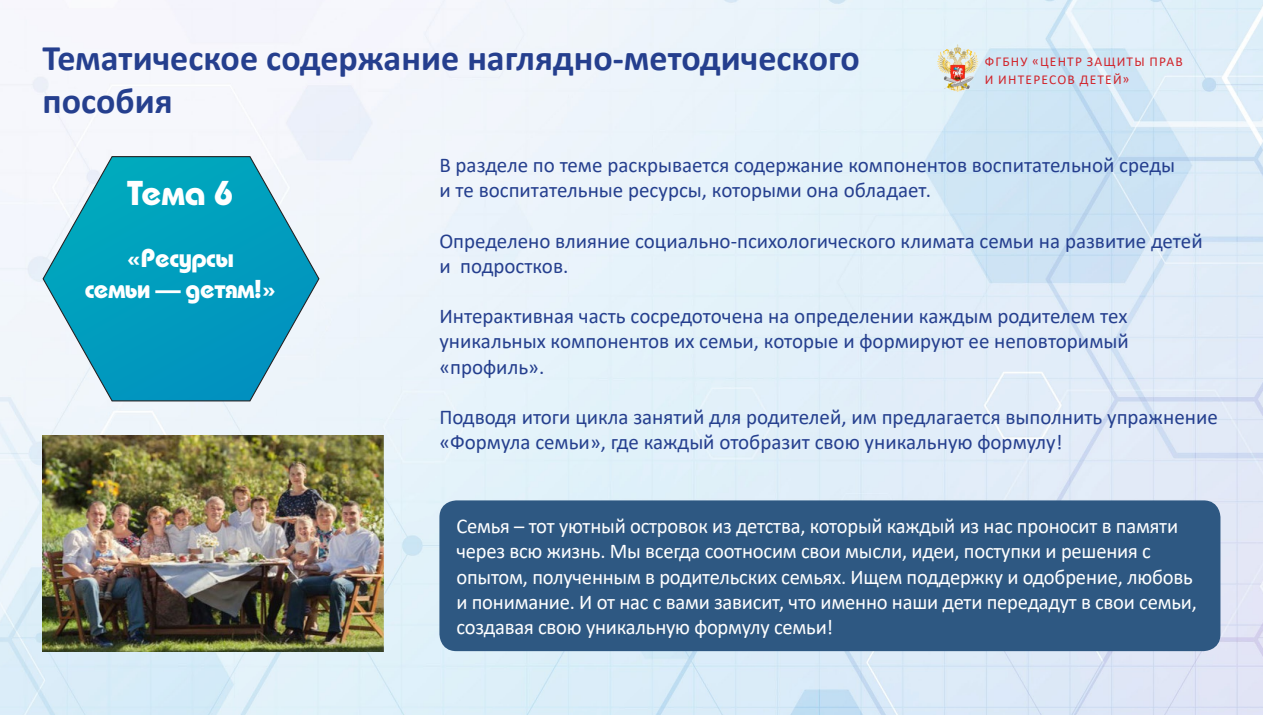
<style>
.page{position:relative;width:1263px;height:715px;background:#fff}
.page>*{position:absolute;margin:0;border:0;box-sizing:border-box;transform-origin:0 0}
.t1{font:700 36px/43.2px "Calibri";color:#253f8e}
.Main{font:700 34.5px "Bauhaus C";color:#fff}
.Main-2{font:700 25.8px/31px "Bauhaus C";letter-spacing:-.02em;color:#fff;text-align:center}
.Main-3{font:21px/25.2px "Calibri";color:#253f8e}
.Main-4{font:21px/25.2px "Calibri";letter-spacing:-.01em;color:#fff}
.t2{font:13.5px/18px "Calibri";letter-spacing:.09em;color:#d1232a}
</style>
<div class="page">
<img style="left:0;top:0;width:1263px;height:714px">
<img style="left:935px;top:43px;width:44px;height:49px">
<svg style="left:42px;top:155px;width:278px;height:247px"></svg>
<div style="left:439px;top:500px;width:781px;height:150px;background:#2e5882;border-radius:17px"></div>
<img style="left:43px;top:435px;width:340px;height:215px">
<p class="t1" style="left:43px;top:35px;width:819px">Тематическое содержание наглядно-методического пособия</p>
<p class="t2" style="left:985px;top:52px;width:200px">ФГБНУ «ЦЕНТР ЗАЩИТЫ ПРАВ<br>И ИНТЕРЕСОВ ДЕТЕЙ»</p>
<p class="Main" style="left:128px;top:173px;width:107px">Тема 6</p>
<p class="Main-2" style="left:85px;top:243px;width:193px">«Ресурсы<br>семьи — детям!»</p>
<p class="Main-3" style="left:439px;top:152px;width:737px">В разделе по теме раскрывается содержание компонентов воспитательной среды и те воспитательные ресурсы, которыми она обладает.</p>
<p class="Main-3" style="left:439px;top:227px;width:765px">Определено влияние социально-психологического климата семьи на развитие детей и подростков.</p>
<p class="Main-3" style="left:439px;top:303px;width:691px;text-align:justify">Интерактивная часть сосредоточена на определении каждым родителем тех уникальных компонентов их семьи, которые и формируют ее неповторимый «профиль».</p>
<p class="Main-3" style="left:439px;top:404px;width:780px">Подводя итоги цикла занятий для родителей, им предлагается выполнить упражнение «Формула семьи», где каждый отобразит свою уникальную формулу!</p>
<p class="Main-4" style="left:456px;top:513px;width:742px">Семья – тот уютный островок из детства, который каждый из нас проносит в памяти через всю жизнь. Мы всегда соотносим свои мысли, идеи, поступки и решения с опытом, полученным в родительских семьях. Ищем поддержку и одобрение, любовь и понимание. И от нас с вами зависит, что именно наши дети передадут в свои семьи, создавая свою уникальную формулу семьи!</p>
</div>
